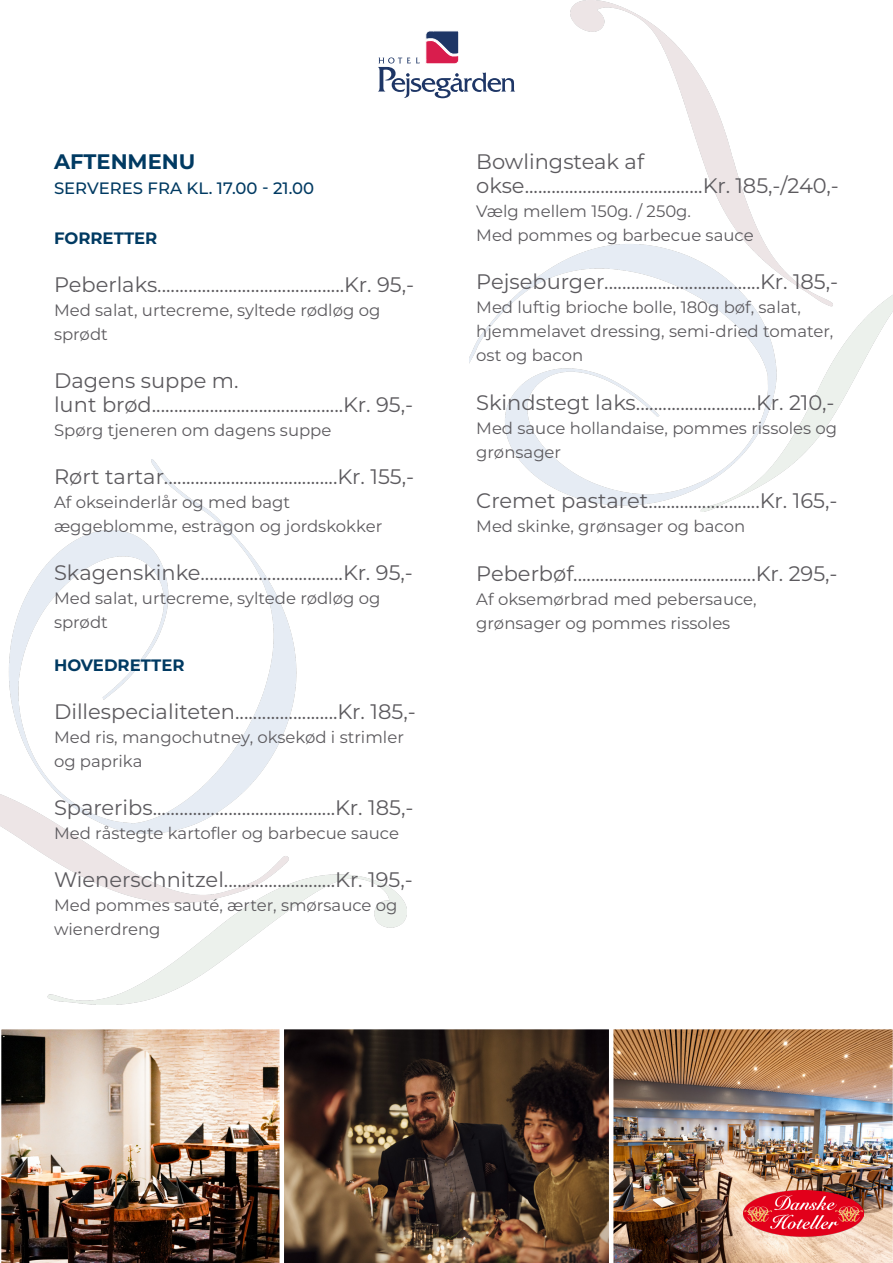
<style>
.page{position:relative;width:893px;height:1263px;background:#fff}
.page>*{position:absolute;margin:0;border:0;box-sizing:border-box;transform-origin:0 0}
.t1{font:21px "Montserrat";color:#5c5a5e}
.t2{font:700 21px "Montserrat";color:#003a62}
.t3{font:16.5px/24px "Montserrat";color:#5c5a5e}
.t4{font:500 16.5px "Montserrat";color:#003a62}
.t5{font:700 16.5px "Montserrat";color:#003a62}
</style>
<div class="page">
<img style="left:0;top:459px;width:406px;height:545px">
<img style="left:470px;top:0;width:423px;height:511px">
<img style="left:613px;top:1029px;width:280px;height:234px">
<img style="left:1px;top:1029px;width:279px;height:234px">
<img style="left:284px;top:1029px;width:325px;height:234px">
<svg style="left:378px;top:30px;width:137px;height:68px"></svg>
<img style="left:743px;top:1191px;width:120px;height:48px">
<p class="t2" style="left:54px;top:147px;width:143px">AFTENMENU</p>
<p class="t4" style="left:54px;top:177px;width:262px">SERVERES FRA KL. 17.00 - 21.00</p>
<p class="t5" style="left:54px;top:226px;width:105px">FORRETTER</p>
<p class="t1" style="left:54px;top:270px;width:362px">Peberlaks..........................................Kr. 95,-</p>
<p class="t3" style="left:54px;top:297px;width:328px">Med salat, urtecreme, syltede rødløg og sprødt</p>
<p class="t1" style="left:54px;top:366px;width:186px">Dagens suppe m.</p>
<p class="t1" style="left:54px;top:390px;width:361px">lunt brød...........................................Kr. 95,-</p>
<p class="t3" style="left:54px;top:417px;width:279px">Spørg tjeneren om dagens suppe</p>
<p class="t1" style="left:54px;top:462px;width:361px">Rørt tartar.......................................Kr. 155,-</p>
<p class="t3" style="left:54px;top:489px;width:238px">Af okseinderlår og med bagt</p>
<p class="t3" style="left:54px;top:513px;width:330px">æggeblomme, estragon og jordskokker</p>
<p class="t1" style="left:54px;top:558px;width:360px">Skagenskinke................................Kr. 95,-</p>
<p class="t3" style="left:54px;top:585px;width:328px">Med salat, urtecreme, syltede rødløg og sprødt</p>
<p class="t5" style="left:54px;top:654px;width:132px">HOVEDRETTER</p>
<p class="t1" style="left:54px;top:697px;width:363px">Dillespecialiteten.......................Kr. 185,-</p>
<p class="t3" style="left:54px;top:725px;width:351px">Med ris, mangochutney, oksekød i strimler og paprika</p>
<p class="t1" style="left:54px;top:793px;width:361px">Spareribs.........................................Kr. 185,-</p>
<p class="t3" style="left:54px;top:821px;width:347px">Med råstegte kartofler og barbecue sauce</p>
<p class="t1" style="left:54px;top:865px;width:360px">Wienerschnitzel.........................Kr. 195,-</p>
<p class="t3" style="left:54px;top:893px;width:345px">Med pommes sauté, ærter, smørsauce og wienerdreng</p>
<p class="t1" style="left:476px;top:147px;width:169px">Bowlingsteak af</p>
<p class="t1" style="left:476px;top:171px;width:364px">okse........................................Kr. 185,-/240,-</p>
<p class="t3" style="left:476px;top:199px;width:216px">Vælg mellem 150g. / 250g.</p>
<p class="t3" style="left:476px;top:223px;width:279px">Med pommes og barbecue sauce</p>
<p class="t1" style="left:476px;top:267px;width:363px">Pejseburger...................................Kr. 185,-</p>
<p class="t3" style="left:476px;top:295px;width:359px">Med luftig brioche bolle, 180g bøf, salat, hjemmelavet dressing, semi-dried tomater, ost og bacon</p>
<p class="t1" style="left:476px;top:388px;width:360px">Skindstegt laks...........................Kr. 210,-</p>
<p class="t3" style="left:476px;top:416px;width:362px">Med sauce hollandaise, pommes rissoles og grønsager</p>
<p class="t1" style="left:476px;top:486px;width:363px">Cremet pastaret.........................Kr. 165,-</p>
<p class="t3" style="left:476px;top:513px;width:270px">Med skinke, grønsager og bacon</p>
<p class="t1" style="left:476px;top:559px;width:363px">Peberbøf.........................................Kr. 295,-</p>
<p class="t3" style="left:476px;top:586px;width:282px">Af oksemørbrad med pebersauce,</p>
<p class="t3" style="left:476px;top:610px;width:256px">grønsager og pommes rissoles</p>
</div>
